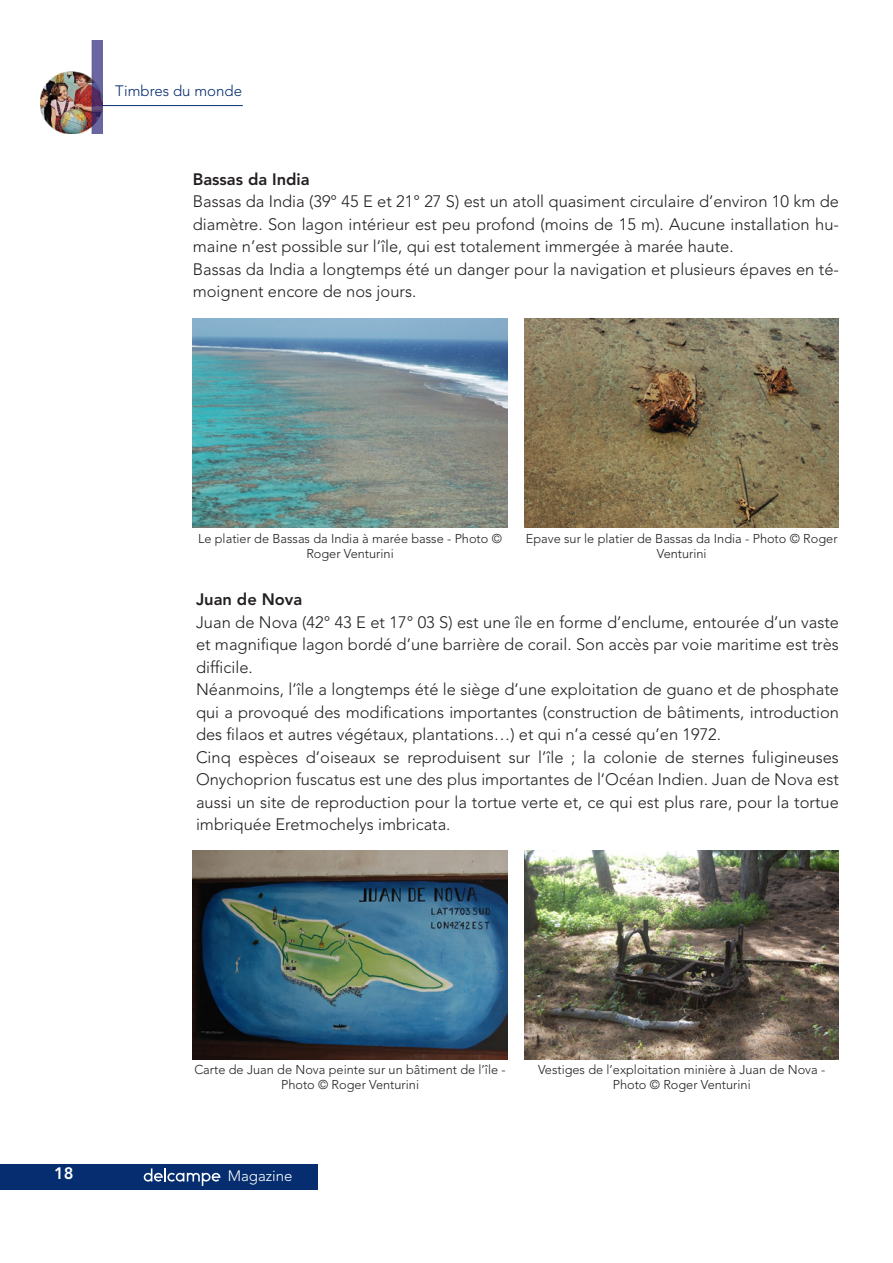
<style>
.page{position:relative;width:893px;height:1263px;background:#fff}
.page>*{position:absolute;margin:0;border:0;box-sizing:border-box;transform-origin:0 0}
.Texte-sans_debordeme{font:300 16.5px/22.5px "Avenir";color:#231f20;text-align:justify}
.Texte-sans_debordeme-2{font:800 16.5px "Avenir";color:#231f20}
.t1{font:800 16.5px "Avenir";color:#fff}
.t2{font:300 15px "Avenir";color:#052d6f}
.t3{font:300 15px "Avenir";color:#fff}
.Légende_Gch{font:300 12.75px/15.3px "Avenir";color:#231f20;text-align:center}
</style>
<div class="page">
<div style="left:0;top:1164px;width:318px;height:25px;background:#052d6f"></div>
<svg style="left:144px;top:1168px;width:76px;height:18px"></svg>
<img style="left:40px;top:40px;width:62px;height:93px">
<hr style="left:102px;top:105px;width:141px;height:1px;background:#052d6f">
<img style="left:193px;top:319px;width:314px;height:209px">
<img style="left:193px;top:850px;width:314px;height:209px">
<img style="left:524px;top:319px;width:315px;height:209px">
<img style="left:524px;top:850px;width:315px;height:209px">
<p class="t2" style="left:115px;top:82px;width:128px">Timbres du monde</p>
<p class="Texte-sans_debordeme-2" style="left:193px;top:169px;width:119px">Bassas da India</p>
<p class="Texte-sans_debordeme" style="left:193px;top:190px;width:648px">Bassas da India (39° 45 E et 21° 27 S) est un atoll quasiment circulaire d’environ 10 km de diamètre. Son lagon intérieur est peu profond (moins de 15 m). Aucune installation hu&shy;maine n’est possible sur l’île, qui est totalement immergée à marée haute.</p>
<p class="Texte-sans_debordeme" style="left:193px;top:258px;width:648px">Bassas da India a longtemps été un danger pour la navigation et plusieurs épaves en té&shy;moignent encore de nos jours.</p>
<p class="Légende_Gch" style="left:198px;top:531px;width:305px">Le platier de Bassas da India à marée basse - Photo ©<br>Roger Venturini</p>
<p class="Légende_Gch" style="left:526px;top:530px;width:313px">Epave sur le platier de Bassas da India - Photo © Roger<br>Venturini</p>
<p class="Texte-sans_debordeme-2" style="left:196px;top:590px;width:108px">Juan de Nova</p>
<p class="Texte-sans_debordeme" style="left:196px;top:611px;width:644px">Juan de Nova (42° 43 E et 17° 03 S) est une île en forme d’enclume, entourée d’un vaste et magnifique lagon bordé d’une barrière de corail. Son accès par voie maritime est très difficile.</p>
<p class="Texte-sans_debordeme" style="left:196px;top:678px;width:644px">Néanmoins, l’île a longtemps été le siège d’une exploitation de guano et de phosphate qui a provoqué des modifications importantes (construction de bâtiments, introduction des filaos et autres végétaux, plantations…) et qui n’a cessé qu’en 1972.</p>
<p class="Texte-sans_debordeme" style="left:196px;top:746px;width:644px">Cinq espèces d’oiseaux se reproduisent sur l’île ; la colonie de sternes fuligineuses Onychoprion fuscatus est une des plus importantes de l’Océan Indien. Juan de Nova est aussi un site de reproduction pour la tortue verte et, ce qui est plus rare, pour la tortue imbriquée Eretmochelys imbricata.</p>
<p class="Légende_Gch" style="left:194px;top:1062px;width:313px">Carte de Juan de Nova peinte sur un bâtiment de l’île -<br>Photo © Roger Venturini</p>
<p class="t1" style="left:54px;top:1164px;width:21px">18</p>
<p class="t3" style="left:228px;top:1167px;width:66px">Magazine</p>
<p class="Légende_Gch" style="left:538px;top:1062px;width:289px">Vestiges de l’exploitation minière à Juan de Nova -<br>Photo © Roger Venturini</p>
</div>
